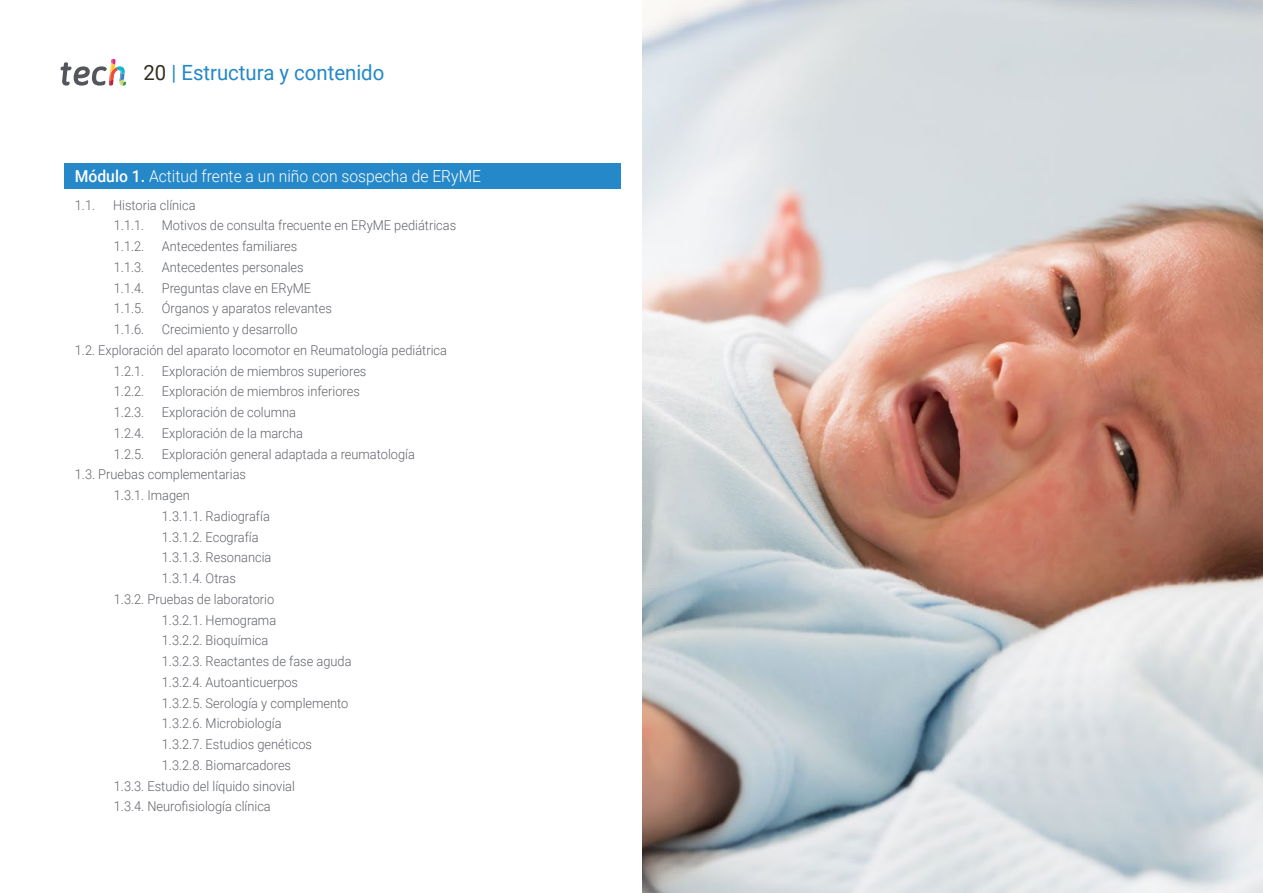
<style>
.page{position:relative;width:1263px;height:893px;background:#fff}
.page>*{position:absolute;margin:0;border:0;box-sizing:border-box;transform-origin:0 0}
.t1{font:21px "Roboto";color:#2488c9}
.t2{font:300 16.5px "Roboto";color:#fff;scale:.95 1}
.t3{font:300 13.5px/20.7px "Roboto";color:#61646a;scale:.95 1}
.s1{color:#312e20}
.s2{font-weight:500}
</style>
<div class="page">
<div style="left:64px;top:164px;width:557px;height:25px;background:#2488c9"></div>
<svg style="left:61px;top:59px;width:65px;height:27px"></svg>
<img style="left:642px;top:0;width:621px;height:893px">
<h1 class="t1" style="left:144px;top:57px;width:242px"><span class="s1">20</span> | Estructura y contenido</h1>
<p class="t2" style="left:75px;top:165px;width:429px"><span class="s2">Módulo 1.</span> Actitud frente a un niño con sospecha de ERyME</p>
<p class="t3" style="left:75px;top:194px;width:23px">1.1.</p>
<p class="t3" style="left:113px;top:194px;width:88px">Historia clínica<br>1.1.1.</p>
<p class="t3" style="left:162px;top:215px;width:311px">Motivos de consulta frecuente en ERyME pediátricas</p>
<p class="t3" style="left:114px;top:235px;width:34px">1.1.2.</p>
<p class="t3" style="left:162px;top:235px;width:144px">Antecedentes familiares</p>
<p class="t3" style="left:114px;top:256px;width:34px">1.1.3.</p>
<p class="t3" style="left:162px;top:256px;width:151px">Antecedentes personales</p>
<p class="t3" style="left:114px;top:277px;width:34px">1.1.4.</p>
<p class="t3" style="left:162px;top:277px;width:159px">Preguntas clave en ERyME</p>
<p class="t3" style="left:114px;top:298px;width:34px">1.1.5.</p>
<p class="t3" style="left:162px;top:298px;width:180px">Órganos y aparatos relevantes</p>
<p class="t3" style="left:114px;top:318px;width:34px">1.1.6.</p>
<p class="t3" style="left:162px;top:318px;width:144px">Crecimiento y desarrollo</p>
<p class="t3" style="left:75px;top:339px;width:393px">1.2. Exploración del aparato locomotor en Reumatología pediátrica</p>
<p class="t3" style="left:114px;top:360px;width:34px">1.2.1.</p>
<p class="t3" style="left:162px;top:360px;width:217px">Exploración de miembros superiores</p>
<p class="t3" style="left:114px;top:381px;width:34px">1.2.2.</p>
<p class="t3" style="left:162px;top:381px;width:210px">Exploración de miembros inferiores</p>
<p class="t3" style="left:114px;top:401px;width:34px">1.2.3.</p>
<p class="t3" style="left:162px;top:401px;width:143px">Exploración de columna</p>
<p class="t3" style="left:114px;top:422px;width:34px">1.2.4.</p>
<p class="t3" style="left:162px;top:422px;width:150px">Exploración de la marcha</p>
<p class="t3" style="left:114px;top:443px;width:34px">1.2.5.</p>
<p class="t3" style="left:162px;top:443px;width:268px">Exploración general adaptada a reumatología</p>
<p class="t3" style="left:75px;top:464px;width:182px">1.3. Pruebas complementarias</p>
<p class="t3" style="left:114px;top:484px;width:82px">1.3.1. Imagen</p>
<p class="t3" style="left:162px;top:505px;width:115px">1.3.1.1. Radiografía</p>
<p class="t3" style="left:162px;top:526px;width:103px">1.3.1.2. Ecografía</p>
<p class="t3" style="left:162px;top:547px;width:117px">1.3.1.3. Resonancia</p>
<p class="t3" style="left:162px;top:567px;width:79px">1.3.1.4. Otras</p>
<p class="t3" style="left:114px;top:588px;width:170px">1.3.2. Pruebas de laboratorio</p>
<p class="t3" style="left:162px;top:609px;width:122px">1.3.2.1. Hemograma</p>
<p class="t3" style="left:162px;top:630px;width:114px">1.3.2.2. Bioquímica</p>
<p class="t3" style="left:162px;top:650px;width:201px">1.3.2.3. Reactantes de fase aguda</p>
<p class="t3" style="left:162px;top:671px;width:145px">1.3.2.4. Autoanticuerpos</p>
<p class="t3" style="left:162px;top:692px;width:198px">1.3.2.5. Serología y complemento</p>
<p class="t3" style="left:162px;top:713px;width:128px">1.3.2.6. Microbiología</p>
<p class="t3" style="left:162px;top:733px;width:160px">1.3.2.7. Estudios genéticos</p>
<p class="t3" style="left:162px;top:754px;width:138px">1.3.2.8. Biomarcadores</p>
<p class="t3" style="left:114px;top:775px;width:192px">1.3.3. Estudio del líquido sinovial</p>
<p class="t3" style="left:114px;top:796px;width:167px">1.3.4. Neurofisiología clínica</p>
</div>
